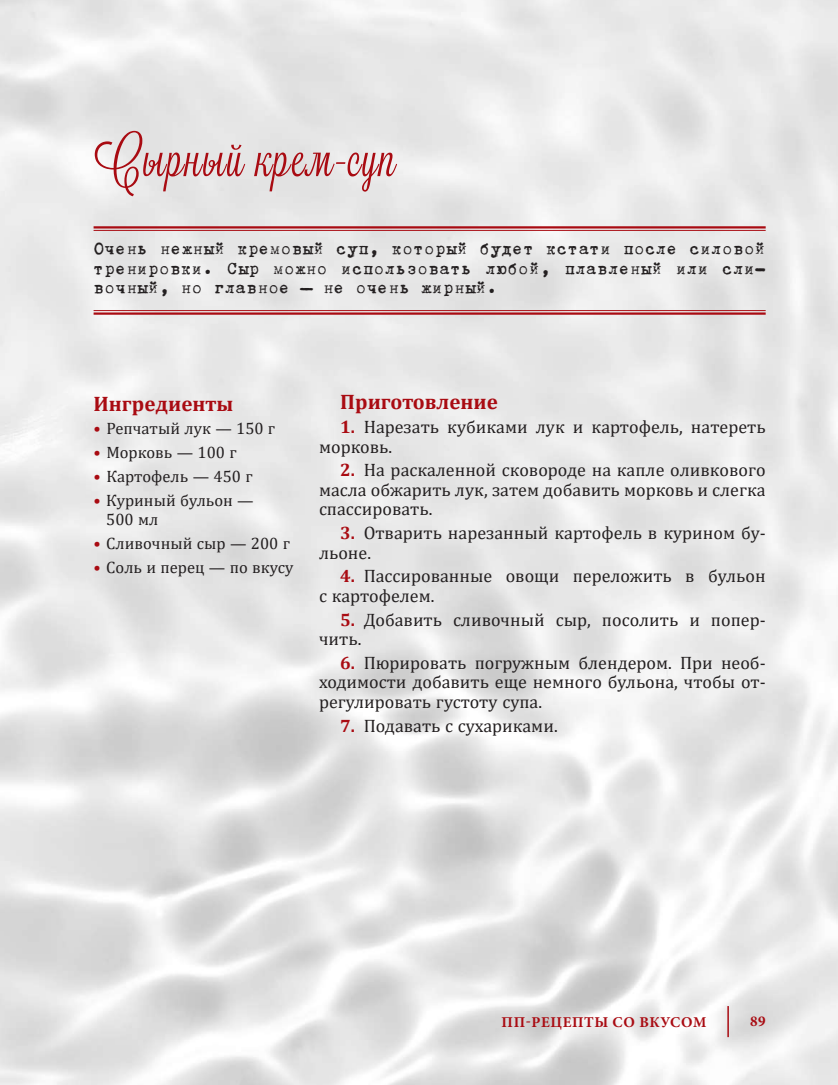
<style>
.page{position:relative;width:838px;height:1085px;background:#fff}
.page>*{position:absolute;margin:0;border:0;box-sizing:border-box;transform-origin:0 0}
.t1{font:51px "Lavanderia C";letter-spacing:.03em;color:#a90b12}
.t2{font:700 21px "Cambria";color:#a90b12}
.t3{font:19.5px/19.5px "Trixie C";letter-spacing:.01em;color:#231f20;text-align:justify}
.t4{font:18px/19.5px "Cambria";color:#231f20}
.t5{font:16.5px/19.5px "Cambria";color:#231f20}
.t6{font:700 15px "Minion Pro";letter-spacing:.04em;color:#a90b12}
.s1{color:#a90b12}
.s2{font-weight:700;color:#a90b12}
</style>
<div class="page">
<img style="left:0;top:0;width:838px;height:1084px">
<hr style="left:94px;top:226px;width:671px;height:2px;background:#a90b12">
<hr style="left:94px;top:230px;width:671px;height:1px;background:#a90b12">
<hr style="left:94px;top:310px;width:671px;height:1px;background:#a90b12">
<hr style="left:94px;top:312px;width:671px;height:3px;background:#a90b12">
<hr style="left:727px;top:1005px;width:2px;height:31px;background:#a90b12">
<h1 class="t1" style="left:94px;top:129px;width:304px">Сырный крем-суп</h1>
<p class="t3" style="left:94px;top:237px;width:673px">Очень нежный кремовый суп, который будет кстати после силовой тренировки. Сыр можно использовать любой, плавленый или сли&shy;вочный, но главное — не очень жирный.</p>
<p class="t2" style="left:94px;top:388px;width:141px">Ингредиенты</p>
<p class="t5" style="left:94px;top:419px;width:183px"><span class="s1">•</span> Репчатый лук — 150 г</p>
<p class="t5" style="left:94px;top:443px;width:145px"><span class="s1">•</span> Морковь — 100 г</p>
<p class="t5" style="left:94px;top:466px;width:161px"><span class="s1">•</span> Картофель — 450 г</p>
<p class="t5" style="left:106px;top:490px;width:149px;text-indent:-13px"><span class="s1">•</span> Куриный бульон —<br>500 мл</p>
<p class="t5" style="left:94px;top:533px;width:198px"><span class="s1">•</span> Сливочный сыр — 200 г</p>
<p class="t5" style="left:94px;top:557px;width:201px"><span class="s1">•</span> Соль и перец — по вкусу</p>
<p class="t2" style="left:340px;top:387px;width:159px">Приготовление</p>
<p class="t4" style="left:319px;top:417px;width:448px;text-indent:21px"><span class="s2">1.</span> Нарезать кубиками лук и картофель, натереть морковь.</p>
<p class="t4" style="left:319px;top:460px;width:448px;text-align:justify;text-indent:21px"><span class="s2">2.</span> На раскаленной сковороде на капле оливкового масла обжарить лук, затем добавить морковь и слегка спассировать.</p>
<p class="t4" style="left:319px;top:523px;width:448px;text-indent:21px"><span class="s2">3.</span> Отварить нарезанный картофель в курином бу&shy;льоне.</p>
<p class="t4" style="left:319px;top:566px;width:448px;text-indent:21px"><span class="s2">4.</span> Пассированные овощи переложить в бульон с картофелем.</p>
<p class="t4" style="left:319px;top:609px;width:448px;text-indent:21px"><span class="s2">5.</span> Добавить сливочный сыр, посолить и попер&shy;чить.</p>
<p class="t4" style="left:319px;top:653px;width:448px;text-align:justify;text-indent:21px"><span class="s2">6.</span> Пюрировать погружным блендером. При необ&shy;ходимости добавить еще немного бульона, чтобы от&shy;регулировать густоту супа.</p>
<p class="t4" style="left:340px;top:715px;width:219px"><span class="s2">7.</span> Подавать с сухариками.</p>
<p class="t6" style="left:501px;top:1011px;width:206px">ПП-рецепты со вкусом</p>
<p class="t6" style="left:750px;top:1010px;width:17px">89</p>
</div>
